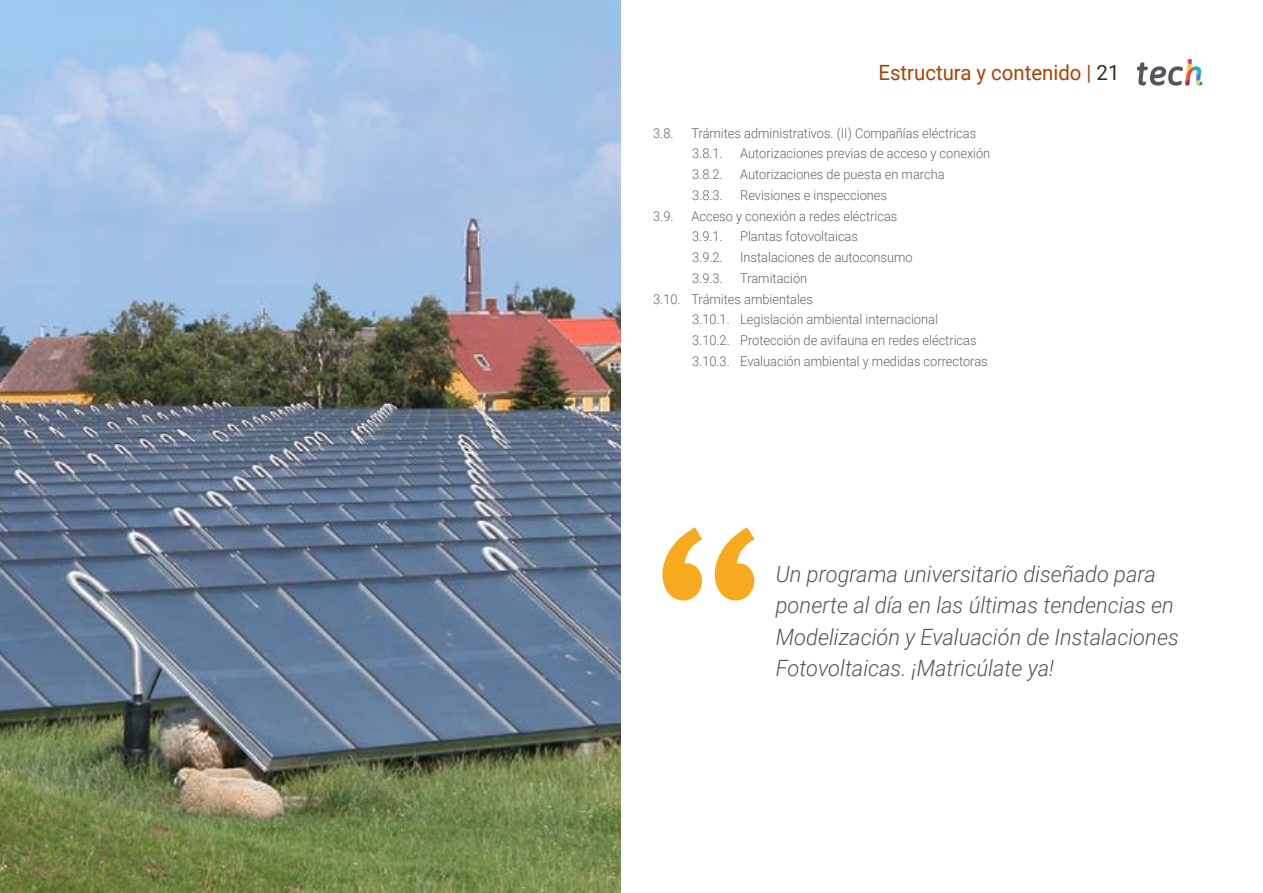
<style>
.page{position:relative;width:1263px;height:893px;background:#fff}
.page>*{position:absolute;margin:0;border:0;box-sizing:border-box;transform-origin:0 0}
.t1{font:italic 300 22.5px/31.5px "Roboto";color:#52555b}
.t2{font:21px "Roboto";color:#ae4000}
.t3{font:300 13.5px/20.7px "Roboto";color:#61646a;scale:.95 1}
.s1{color:#312e20}
</style>
<div class="page">
<svg style="left:662px;top:527px;width:92px;height:73px"></svg>
<img style="left:0;top:0;width:621px;height:893px">
<svg style="left:1137px;top:59px;width:65px;height:27px"></svg>
<h2 class="t2" style="left:878px;top:57px;width:242px">Estructura y contenido | <span class="s1">21</span></h2>
<p class="t3" style="left:653px;top:122px;width:23px">3.8.</p>
<p class="t3" style="left:691px;top:122px;width:301px">Trámites administrativos. (II) Compañías eléctricas<br>3.8.1.</p>
<p class="t3" style="left:740px;top:143px;width:265px">Autorizaciones previas de acceso y conexión</p>
<p class="t3" style="left:692px;top:164px;width:34px">3.8.2.</p>
<p class="t3" style="left:740px;top:164px;width:217px">Autorizaciones de puesta en marcha</p>
<p class="t3" style="left:692px;top:184px;width:34px">3.8.3.</p>
<p class="t3" style="left:740px;top:184px;width:156px">Revisiones e inspecciones</p>
<p class="t3" style="left:653px;top:205px;width:23px">3.9.</p>
<p class="t3" style="left:691px;top:205px;width:218px">Acceso y conexión a redes eléctricas<br>3.9.1.</p>
<p class="t3" style="left:740px;top:226px;width:125px">Plantas fotovoltaicas</p>
<p class="t3" style="left:692px;top:247px;width:34px">3.9.2.</p>
<p class="t3" style="left:740px;top:247px;width:183px">Instalaciones de autoconsumo</p>
<p class="t3" style="left:692px;top:267px;width:34px">3.9.3.</p>
<p class="t3" style="left:740px;top:267px;width:72px">Tramitación</p>
<p class="t3" style="left:653px;top:288px;width:170px">3.10. Trámites ambientales</p>
<p class="t3" style="left:692px;top:309px;width:260px">3.10.1. Legislación ambiental internacional</p>
<p class="t3" style="left:692px;top:330px;width:301px">3.10.2. Protección de avifauna en redes eléctricas</p>
<p class="t3" style="left:692px;top:350px;width:313px">3.10.3. Evaluación ambiental y medidas correctoras</p>
<h1 class="t1" style="left:776px;top:557px;width:404px">Un programa universitario diseñado para ponerte al día en las últimas tendencias en Modelización y Evaluación de Instalaciones Fotovoltaicas. ¡Matricúlate ya!</h1>
</div>
